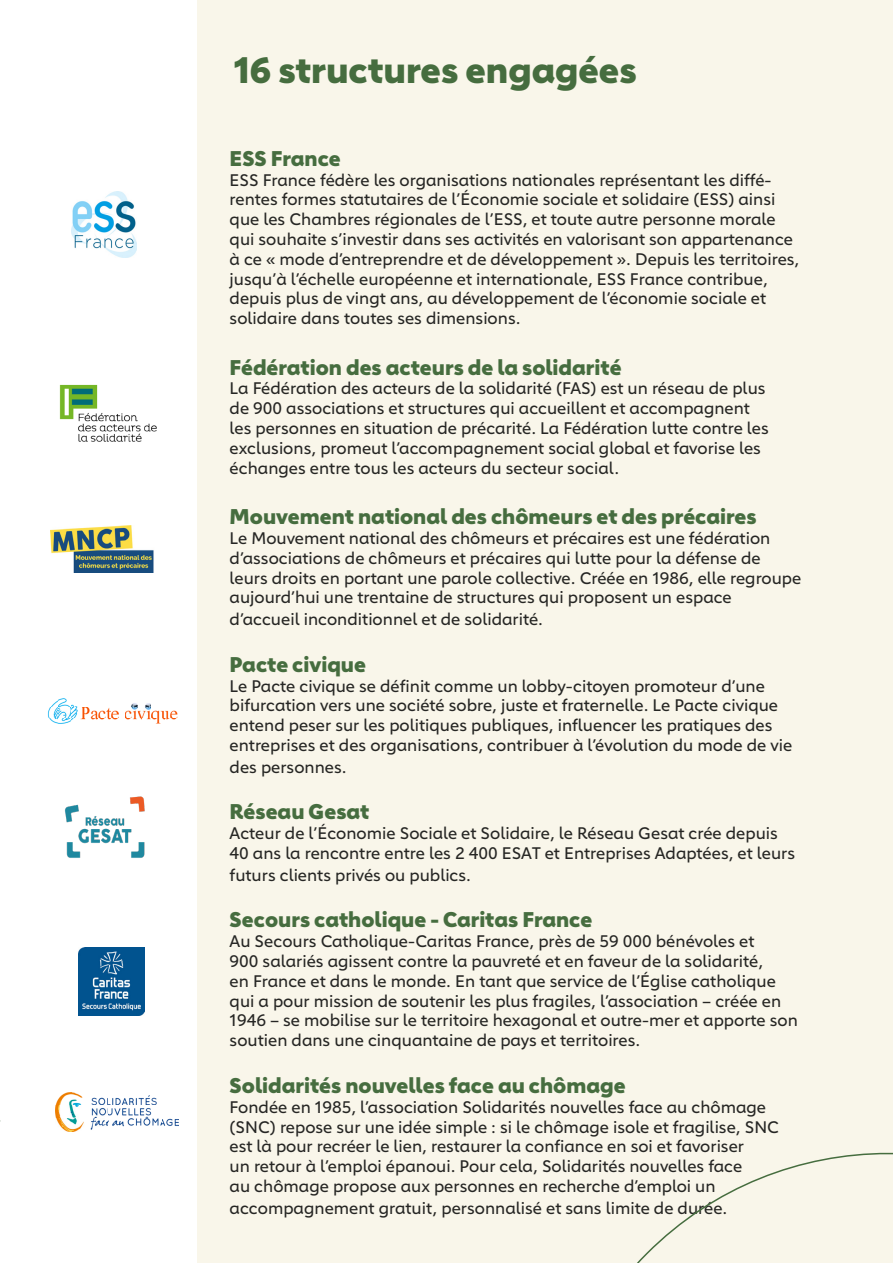
<style>
.page{position:relative;width:893px;height:1263px;background:#fff}
.page>*{position:absolute;margin:0;border:0;box-sizing:border-box;transform-origin:0 0}
.t1{font:900 36px "Carnero";color:#466d3f}
.t2{font:900 21px "Carnero";color:#466d3f}
.t3{font:16.5px/19.8px "Carnero";color:#262624}
</style>
<div class="page">
<img style="left:59px;top:384px;width:98px;height:58px">
<div style="left:198px;top:0;width:695px;height:1263px;background:#f9f6ea"></div>
<svg style="left:637px;top:1152px;width:256px;height:111px"></svg>
<img style="left:51px;top:525px;width:103px;height:47px">
<img style="left:47px;top:698px;width:25px;height:26px">
<img style="left:85px;top:707px;width:14px;height:13px">
<img style="left:125px;top:703px;width:14px;height:17px">
<img style="left:165px;top:710px;width:13px;height:10px">
<svg style="left:72px;top:704px;width:13px;height:16px"></svg>
<svg style="left:99px;top:708px;width:20px;height:12px"></svg>
<svg style="left:139px;top:703px;width:26px;height:21px"></svg>
<img style="left:78px;top:947px;width:66px;height:68px">
<img style="left:65px;top:796px;width:80px;height:62px">
<img style="left:56px;top:1092px;width:123px;height:39px">
<img style="left:71px;top:192px;width:66px;height:66px">
<p class="t1" style="left:234px;top:47px;width:404px">16 structures engagées</p>
<p class="t2" style="left:230px;top:145px;width:113px">ESS France</p>
<p class="t3" style="left:230px;top:170px;width:571px">ESS France fédère les organisations nationales représentant les diffé&shy;rentes formes statutaires de l’Économie sociale et solidaire (ESS) ainsi que les Chambres régionales de l’ESS, et toute autre personne morale qui souhaite s’investir dans ses activités en valorisant son appartenance à ce « mode d’entreprendre et de développement ». Depuis les territoires, jusqu’à l’échelle européenne et internationale, ESS France contribue, depuis plus de vingt ans, au développement de l’économie sociale et solidaire dans toutes ses dimensions.</p>
<p class="t2" style="left:230px;top:354px;width:394px">Fédération des acteurs de la solidarité</p>
<p class="t3" style="left:230px;top:379px;width:541px">La Fédération des acteurs de la solidarité (FAS) est un réseau de plus de 900 associations et structures qui accueillent et accompagnent les personnes en situation de précarité. La Fédération lutte contre les exclusions, promeut l’accompagnement social global et favorise les échanges entre tous les acteurs du secteur social.</p>
<p class="t2" style="left:230px;top:503px;width:529px">Mouvement national des chômeurs et des précaires</p>
<p class="t3" style="left:230px;top:528px;width:573px">Le Mouvement national des chômeurs et précaires est une fédération d’associations de chômeurs et précaires qui lutte pour la défense de leurs droits en portant une parole collective. Créée en 1986, elle regroupe aujourd’hui une trentaine de structures qui proposent un espace</p>
<p class="t3" style="left:230px;top:609px;width:315px">d’accueil inconditionnel et de solidarité.</p>
<p class="t2" style="left:230px;top:651px;width:138px">Pacte civique</p>
<p class="t3" style="left:230px;top:676px;width:564px">Le Pacte civique se définit comme un lobby-citoyen promoteur d’une bifurcation vers une société sobre, juste et fraternelle. Le Pacte civique entend peser sur les politiques publiques, influencer les pratiques des entreprises et des organisations, contribuer à l’évolution du mode de vie</p>
<p class="t3" style="left:230px;top:757px;width:119px">des personnes.</p>
<p class="t2" style="left:230px;top:799px;width:141px">Réseau Gesat</p>
<p class="t3" style="left:230px;top:823px;width:567px">Acteur de l’Économie Sociale et Solidaire, le Réseau Gesat crée depuis<br>40 ans la rencontre entre les 2 400 ESAT et Entreprises Adaptées, et leurs</p>
<p class="t3" style="left:230px;top:865px;width:243px">futurs clients privés ou publics.</p>
<p class="t2" style="left:230px;top:907px;width:364px">Secours catholique - Caritas France</p>
<p class="t3" style="left:230px;top:931px;width:570px">Au Secours Catholique-Caritas France, près de 59 000 bénévoles et<br>900 salariés agissent contre la pauvreté et en faveur de la solidarité,<br>en France et dans le monde. En tant que service de l’Église catholique qui a pour mission de soutenir les plus fragiles, l’association – créée en 1946 – se mobilise sur le territoire hexagonal et outre-mer et apporte son soutien dans une cinquantaine de pays et territoires.</p>
<p class="t2" style="left:230px;top:1072px;width:398px">Solidarités nouvelles face au chômage</p>
<p class="t3" style="left:230px;top:1097px;width:551px">Fondée en 1985, l’association Solidarités nouvelles face au chômage (SNC) repose sur une idée simple : si le chômage isole et fragilise, SNC est là pour recréer le lien, restaurer la confiance en soi et favoriser<br>un retour à l’emploi épanoui. Pour cela, Solidarités nouvelles face<br>au chômage propose aux personnes en recherche d’emploi un</p>
<p class="t3" style="left:230px;top:1198px;width:499px">accompagnement gratuit, personnalisé et sans limite de durée.</p>
</div>
